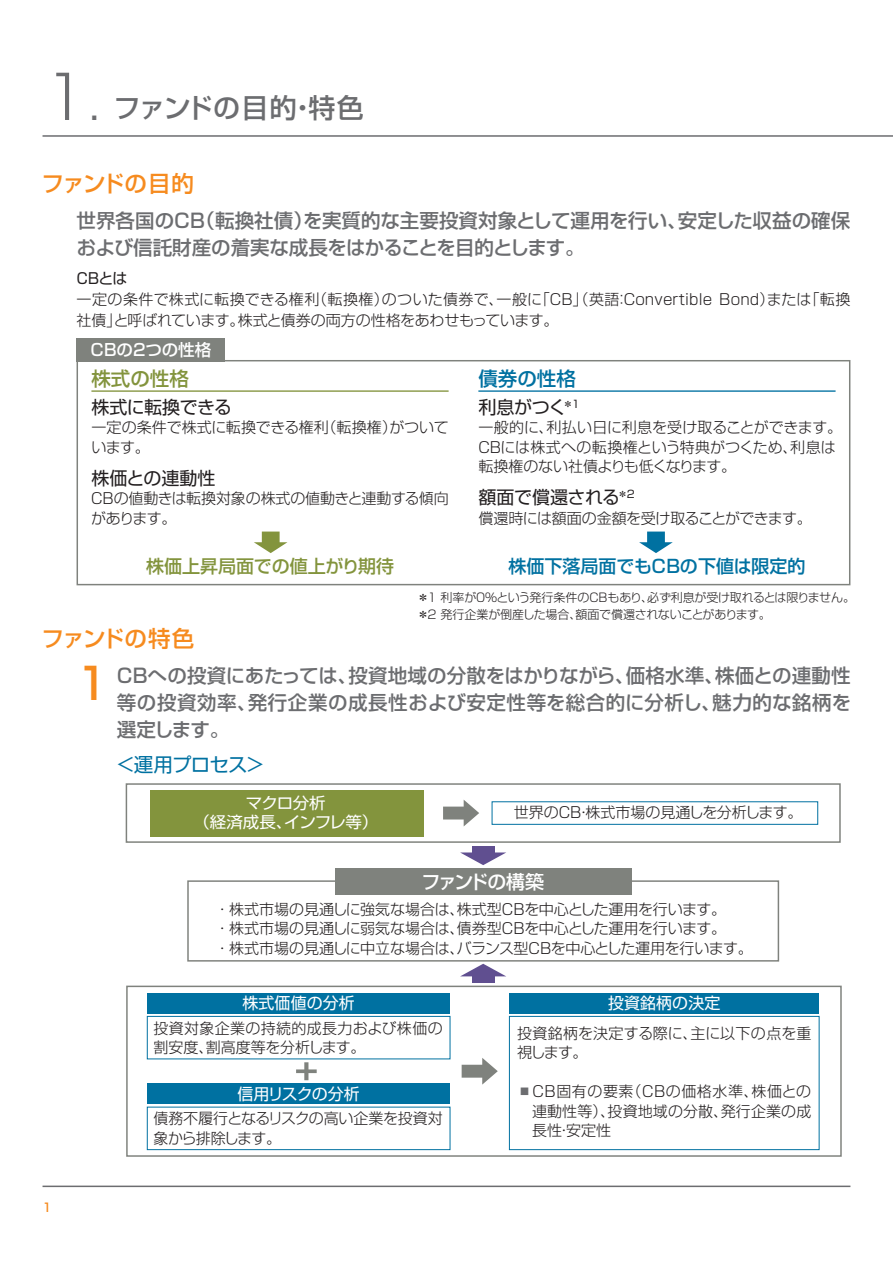
<style>
.page{position:relative;width:893px;height:1263px;background:#fff}
.page>*{position:absolute;margin:0;border:0;box-sizing:border-box;transform-origin:0 0}
.t1{font:500 43.5px "Shin Go Pr 5";color:#f68b1f}
.t2{font:500 27px "Shin Go Pr 5";letter-spacing:.015em;color:#6c6d70}
.t3{font:500 22.5px "Shin Go Pr 5";letter-spacing:-.025em;color:#f68b1f}
.t4{font:500 19.5px/27px "Shin Go Pr 5";color:#6c6d70}
.t5{font:19.5px "Shin Go Pr 5";letter-spacing:-.045em;color:#0071a1}
.t6{font:500 19.5px "Shin Go Pr 5";color:#83943d}
.t7{font:500 19.5px "Shin Go Pr 5";color:#0071a1}
.t8{font:500 18.9px "Shin Go Pr 5";letter-spacing:-.075em;color:#fff}
.t9{font:18px "Shin Go Pr 5";letter-spacing:-.01em;color:#231f20}
.t10{font:500 18px "Shin Go Pr 5";color:#0071a1}
.t11{font:500 18px "Shin Go Pr 5";color:#83943d}
.t12{font:18px "Shin Go Pr 5";letter-spacing:-.035em;color:#231f20}
.t13{font:500 16.5px "Shin Go Pr 5";color:#fff}
.t14{font:15.9px/19px "Shin Go Pr 5";letter-spacing:-.04em;color:#fff;text-align:center;scale:1.04 1}
.t15{font:15.9px "Shin Go Pr 5";color:#fff}
.t16{font:15.9px "Shin Go Pr 5";letter-spacing:-.045em;color:#fff}
.t17{font:300 15px/19.5px "Shin Go Pr 5";color:#231f20}
.t18{font:300 15px/19.5px "Shin Go Pr 5";letter-spacing:-.03em;color:#231f20}
.t19{font:300 15px/19.5px "Shin Go Pr 5";letter-spacing:.02em;color:#231f20}
.t20{font:15px "Shin Go Pr 5";color:#231f20}
.t21{font:300 12px/16.5px "Shin Go Pr 5";letter-spacing:-.02em;color:#231f20}
.t22{font:500 12px "Shin Go Pr 5";color:#f68b1f}
.s1{font-weight:300;font-size:60px}
.s2{font-weight:300;font-size:48px}
.s3{color:#6c6d70}
</style>
<div class="page">
<hr style="left:43px;top:135px;width:850px;height:2px;background:#6c6d70">
<hr style="left:43px;top:1185px;width:807px;height:2px;background:#6c6d70">
<div style="left:472px;top:846px;width:22px;height:9px;background:#604f90"></div>
<svg style="left:460px;top:852px;width:46px;height:13px"></svg>
<div style="left:472px;top:974px;width:22px;height:9px;background:#604f90"></div>
<svg style="left:461px;top:964px;width:45px;height:12px"></svg>
<div style="left:126px;top:783px;width:715px;height:60px;border:1px solid #7f827d"></div>
<div style="left:187px;top:880px;width:592px;height:81px;border:1px solid #7f827d"></div>
<div style="left:335px;top:868px;width:296px;height:27px;background:#7f827d"></div>
<div style="left:492px;top:801px;width:326px;height:24px;border:1px solid #0071a1"></div>
<svg style="left:443px;top:800px;width:36px;height:26px"></svg>
<div style="left:150px;top:790px;width:274px;height:46px;background:#83943d"></div>
<div style="left:126px;top:986px;width:716px;height:171px;border:1px solid #7f827d"></div>
<div style="left:147px;top:993px;width:303px;height:20px;background:#0071a1"></div>
<div style="left:147px;top:1016px;width:303px;height:43px;border:1px solid #0071a1"></div>
<div style="left:147px;top:1083px;width:303px;height:21px;background:#0071a1"></div>
<div style="left:509px;top:993px;width:310px;height:20px;background:#0071a1"></div>
<div style="left:509px;top:1016px;width:311px;height:134px;border:1px solid #0071a1"></div>
<svg style="left:296px;top:1062px;width:21px;height:18px"></svg>
<svg style="left:462px;top:1058px;width:36px;height:26px"></svg>
<div style="left:147px;top:1107px;width:303px;height:43px;border:1px solid #0071a1"></div>
<div style="left:77px;top:360px;width:773px;height:225px;border:1px solid #7f827d"></div>
<hr style="left:91px;top:390px;width:358px;height:2px;background:#83943d">
<hr style="left:478px;top:390px;width:358px;height:2px;background:#0071a1">
<svg style="left:254px;top:531px;width:33px;height:22px"></svg>
<svg style="left:639px;top:531px;width:34px;height:22px"></svg>
<div style="left:77px;top:338px;width:148px;height:23px;background:#7f827d"></div>
<h2 class="t2" style="left:43px;top:85px;width:323px"><span class="s1">1</span><span class="s2">.</span> ファンドの目的・特色</h2>
<h3 class="t3" style="left:41px;top:165px;width:154px">ファンドの目的</h3>
<h3 class="t4" style="left:77px;top:205px;width:775px">世界各国のCB（転換社債）を実質的な主要投資対象として運用を行い、安定した収益の確保および信託財産の着実な成長をはかることを目的とします。</h3>
<p class="t20" style="left:75px;top:266px;width:54px">ＣＢとは</p>
<p class="t17" style="left:77px;top:288px;width:775px;line-height:21px">一定の条件で株式に転換できる権利（転換権）のついた債券で、一般に「CB」（英語：Convertible Bond）または「転換社債」と呼ばれています。株式と債券の両方の性格をあわせもっています。</p>
<p class="t13" style="left:91px;top:336px;width:122px">CBの2つの性格</p>
<h3 class="t6" style="left:91px;top:362px;width:99px">株式の性格</h3>
<p class="t12" style="left:91px;top:392px;width:142px">株式に転換できる</p>
<p class="t17" style="left:91px;top:416px;width:359px">一定の条件で株式に転換できる権利（転換権）がついています。</p>
<p class="t9" style="left:91px;top:463px;width:125px">株価との連動性</p>
<p class="t17" style="left:91px;top:487px;width:359px">CBの値動きは転換対象の株式の値動きと連動する傾向があります。</p>
<p class="t11" style="left:146px;top:552px;width:250px">株価上昇局面での値上がり期待</p>
<h3 class="t7" style="left:478px;top:362px;width:99px">債券の性格</h3>
<p class="t9" style="left:478px;top:392px;width:103px">利息がつく<sup>＊1</sup></p>
<p class="t17" style="left:478px;top:416px;width:365px">一般的に、利払い日に利息を受け取ることができます。<br>CBには株式への転換権という特典がつくため、利息は転換権のない社債よりも低くなります。</p>
<p class="t9" style="left:478px;top:483px;width:158px">額面で償還される<sup>＊2</sup></p>
<p class="t18" style="left:478px;top:507px;width:335px">償還時には額面の金額を受け取ることができます。</p>
<p class="t10" style="left:509px;top:552px;width:298px">株価下落局面でもCBの下値は限定的</p>
<p class="t21" style="left:417px;top:588px;width:440px">＊1 利率が0%という発行条件のCBもあり、必ず利息が受け取れるとは限りません。＊2 発行企業が倒産した場合、額面で償還されないことがあります。</p>
<h3 class="t3" style="left:41px;top:620px;width:154px">ファンドの特色</h3>
<h3 class="t4" style="left:117px;top:660px;width:736px;text-align:justify">CBへの投資にあたっては、投資地域の分散をはかりながら、価格水準、株価との連動性等の投資効率、発行企業の成長性および安定性等を総合的に分析し、魅力的な銘柄を選定します。</h3>
<h3 class="t5" style="left:116px;top:749px;width:150px">＜運用プロセス＞</h3>
<h1 class="t1" style="left:76px;top:647px;width:35px">1</h1>
<p class="t14" style="left:193px;top:791px;width:179px">マクロ分析<br>（経済成長、インフレ等）</p>
<p class="t17" style="left:514px;top:801px;width:290px">世界のCB・株式市場の見通しを分析します。</p>
<p class="t8" style="left:421px;top:866px;width:124px">ファンドの構築</p>
<p class="t17" style="left:215px;top:898px;width:540px">・株式市場の見通しに強気な場合は、株式型CBを中心とした運用を行います。<br>・株式市場の見通しに弱気な場合は、債券型CBを中心とした運用を行います。<br>・株式市場の見通しに中立な場合は、バランス型CBを中心とした運用を行います。</p>
<p class="t22" style="left:43px;top:1197px;width:11px">1</p>
<p class="t15" style="left:243px;top:989px;width:114px">株式価値の分析</p>
<p class="t19" style="left:153px;top:1017px;width:291px">投資対象企業の持続的成長力および株価の割安度、割高度等を分析します。</p>
<p class="t16" style="left:238px;top:1081px;width:124px">信用リスクの分析</p>
<p class="t18" style="left:153px;top:1107px;width:291px">債務不履行となるリスクの高い企業を投資対象から排除します。</p>
<p class="t15" style="left:608px;top:989px;width:114px">投資銘柄の決定</p>
<p class="t17" style="left:517px;top:1022px;width:296px">投資銘柄を決定する際に、主に以下の点を重視します。</p>
<p class="t17" style="left:532px;top:1080px;width:281px;text-align:justify;text-indent:-15px"><span class="s3">■</span>CB固有の要素（CBの価格水準、株価との連動性等）、投資地域の分散、発行企業の成長性・安定性</p>
</div>
